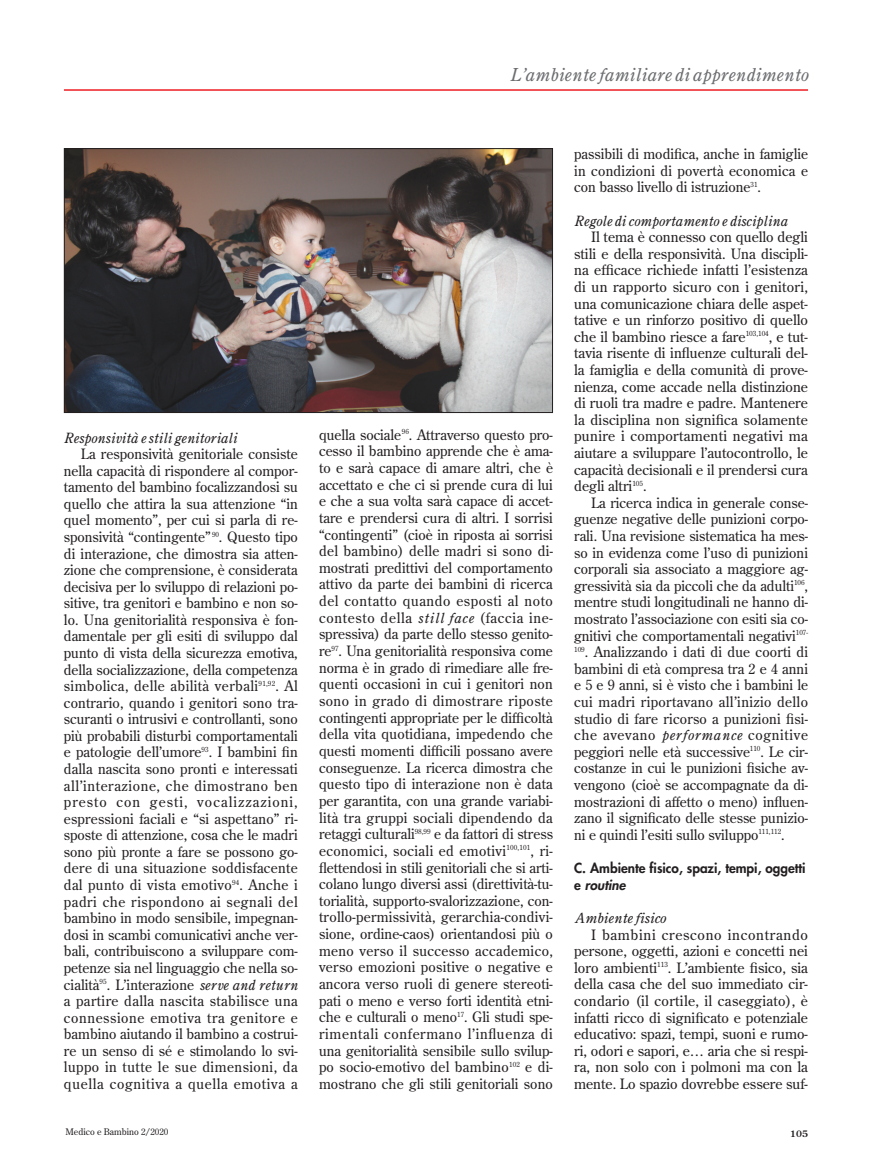
<style>
.page{position:relative;width:869px;height:1168px;background:#fff}
.page>*{position:absolute;margin:0;border:0;box-sizing:border-box;transform-origin:0 0}
.t1{font:18px "Century Oldstyle ICG Italic";letter-spacing:.005em;color:#6c6d70}
.t2{font:14.25px/16.6px "Century Old Style Std";color:#231f20;text-align:justify}
.t3{font:14.25px "Century Oldstyle ICG Italic";color:#231f20}
.t4{font:800 13.5px/16.6px "Futura";color:#231f20}
.t5{font:9px "Century Old Style Std";color:#231f20}
.t6{font:700 9px "Century Old Style Std";color:#231f20}
.s1{font-family:"Century Oldstyle ICG Italic"}
.s2{font-style:italic}
</style>
<div class="page">
<hr style="left:64px;top:89px;width:744px;height:2px;background:#ee1d23">
<img style="left:66px;top:150px;width:485px;height:261px">
<div style="left:64px;top:148px;width:489px;height:265px;border:1px solid #231f20"></div>
<p class="t1" style="left:510px;top:63px;width:300px">L’ambiente familiare di apprendimento</p>
<p class="t3" style="left:64px;top:429px;width:175px">Responsività e stili genitoriali</p>
<p class="t2" style="left:64px;top:445px;width:235px;text-indent:17px">La responsività genitoriale consiste nella capacità di rispondere al compor&shy;tamento del bambino focalizzandosi su quello che attira la sua attenzione “in quel momento”, per cui si parla di re&shy;sponsività “contingente” <sup>90</sup>. Questo tipo di interazione, che dimostra sia atten&shy;zione che comprensione, è considerata decisiva per lo sviluppo di relazioni po&shy;sitive, tra genitori e bambino e non so&shy;lo. Una genitorialità responsiva è fon&shy;damentale per gli esiti di sviluppo dal punto di vista della sicurezza emotiva, della socializzazione, della competenza simbolica, delle abilità verbali<sup>91,92</sup>. Al contrario, quando i genitori sono tra&shy;scuranti o intrusivi e controllanti, sono più probabili disturbi comportamentali e patologie dell’umore<sup>93</sup>. I bambini fin dalla nascita sono pronti e interessati all’interazione, che dimostrano ben presto con gesti, vocalizzazioni, espressioni faciali e “si aspettano” ri&shy;sposte di attenzione, cosa che le madri sono più pronte a fare se possono go&shy;dere di una situazione soddisfacente dal punto di vista emotivo<sup>94</sup>. Anche i padri che rispondono ai segnali del bambino in modo sensibile, impegnan&shy;dosi in scambi comunicativi anche ver&shy;bali, contribuiscono a sviluppare com&shy;petenze sia nel linguaggio che nella so&shy;cialità<sup>95</sup>. L’interazione <span class="s1">serve and return </span>a partire dalla nascita stabilisce una connessione emotiva tra genitore e bambino aiutando il bambino a costrui&shy;re un senso di sé e stimolando lo svi&shy;luppo in tutte le sue dimensioni, da quella cognitiva a quella emotiva a</p>
<p class="t2" style="left:319px;top:426px;width:235px">quella sociale<sup>96</sup>. Attraverso questo pro&shy;cesso il bambino apprende che è ama&shy;to e sarà capace di amare altri, che è accettato e che ci si prende cura di lui e che a sua volta sarà capace di accet&shy;tare e prendersi cura di altri. I sorrisi “contingenti” (cioè in riposta ai sorrisi del bambino) delle madri si sono di&shy;mostrati predittivi del comportamento attivo da parte dei bambini di ricerca del contatto quando esposti al noto contesto della <span class="s1">still face</span> (faccia ine&shy;spressiva) da parte dello stesso genito&shy;re<sup>97</sup>. Una genitorialità responsiva come norma è in grado di rimediare alle fre&shy;quenti occasioni in cui i genitori non sono in grado di dimostrare riposte contingenti appropriate per le difficoltà della vita quotidiana, impedendo che questi momenti difficili possano avere conseguenze. La ricerca dimostra che questo tipo di interazione non è data per garantita, con una grande variabi&shy;lità tra gruppi sociali dipendendo da retaggi culturali<sup>98,99</sup> e da fattori di stress economici, sociali ed emotivi<sup>100,101</sup>, ri&shy;flettendosi in stili genitoriali che si arti&shy;colano lungo diversi assi (direttività-tu&shy;torialità, supporto-svalorizzazione, con&shy;trollo-permissività, gerarchia-condivi&shy;sione, ordine-caos) orientandosi più o meno verso il successo accademico, verso emozioni positive o negative e ancora verso ruoli di genere stereoti&shy;pati o meno e verso forti identità etni&shy;che e culturali o meno<sup>17</sup>. Gli studi spe&shy;rimentali confermano l’influenza di una genitorialità sensibile sullo svilup&shy;po socio-emotivo del bambino<sup>102</sup> e di&shy;mostrano che gli stili genitoriali sono</p>
<p class="t2" style="left:574px;top:145px;width:235px">passibili di modifica, anche in famiglie in condizioni di povertà economica e con basso livello di istruzione<sup>31</sup>.</p>
<p class="t3" style="left:574px;top:212px;width:215px">Regole di comportamento e disciplina</p>
<p class="t2" style="left:574px;top:228px;width:235px;text-indent:17px">Il tema è connesso con quello degli stili e della responsività. Una discipli&shy;na efficace richiede infatti l’esistenza di un rapporto sicuro con i genitori, una comunicazione chiara delle aspet&shy;tative e un rinforzo positivo di quello che il bambino riesce a fare<sup>103,104</sup>, e tut&shy;tavia risente di influenze culturali del&shy;la famiglia e della comunità di prove&shy;nienza, come accade nella distinzione di ruoli tra madre e padre. Mantenere la disciplina non significa solamente punire i comportamenti negativi ma aiutare a sviluppare l’autocontrollo, le capacità decisionali e il prendersi cura degli altri<sup>105</sup>.</p>
<p class="t2" style="left:574px;top:494px;width:235px;text-indent:17px">La ricerca indica in generale conse&shy;guenze negative delle punizioni corpo&shy;rali. Una revisione sistematica ha mes&shy;so in evidenza come l’uso di punizioni corporali sia associato a maggiore ag&shy;gressività sia da piccoli che da adulti<sup>106</sup>, mentre studi longitudinali ne hanno di&shy;mostrato l’associazione con esiti sia co&shy;gnitivi che comportamentali negativi<sup>107- 109</sup>. Analizzando i dati di due coorti di bambini di età compresa tra 2 e 4 anni e 5 e 9 anni, si è visto che i bambini le cui madri riportavano all’inizio dello studio di fare ricorso a punizioni fisi&shy;che avevano <span class="s1">performance</span> cognitive peggiori nelle età successive<sup>110</sup>. Le cir&shy;costanze in cui le punizioni fisiche av&shy;vengono (cioè se accompagnate da di&shy;mostrazioni di affetto o meno) influen&shy;zano il significato delle stesse punizio&shy;ni e quindi l’esiti sullo sviluppo<sup>111,112</sup>.</p>
<p class="t4" style="left:574px;top:859px;width:233px">C. Ambiente fisico, spazi, tempi, oggetti e <span class="s2">routine</span></p>
<p class="t3" style="left:574px;top:909px;width:93px">Ambiente fisico</p>
<p class="t2" style="left:574px;top:926px;width:235px;text-indent:17px">I bambini crescono incontrando persone, oggetti, azioni e concetti nei loro ambienti<sup>113</sup>. L’ambiente fisico, sia della casa che del suo immediato cir&shy;condario (il cortile, il caseggiato), è infatti ricco di significato e potenziale educativo: spazi, tempi, suoni e rumo&shy;ri, odori e sapori, e… aria che si respi&shy;ra, non solo con i polmoni ma con la mente. Lo spazio dovrebbe essere suf-</p>
<p class="t5" style="left:65px;top:1126px;width:104px">Medico e Bambino 2/2020</p>
<p class="t6" style="left:790px;top:1128px;width:19px">105</p>
</div>
